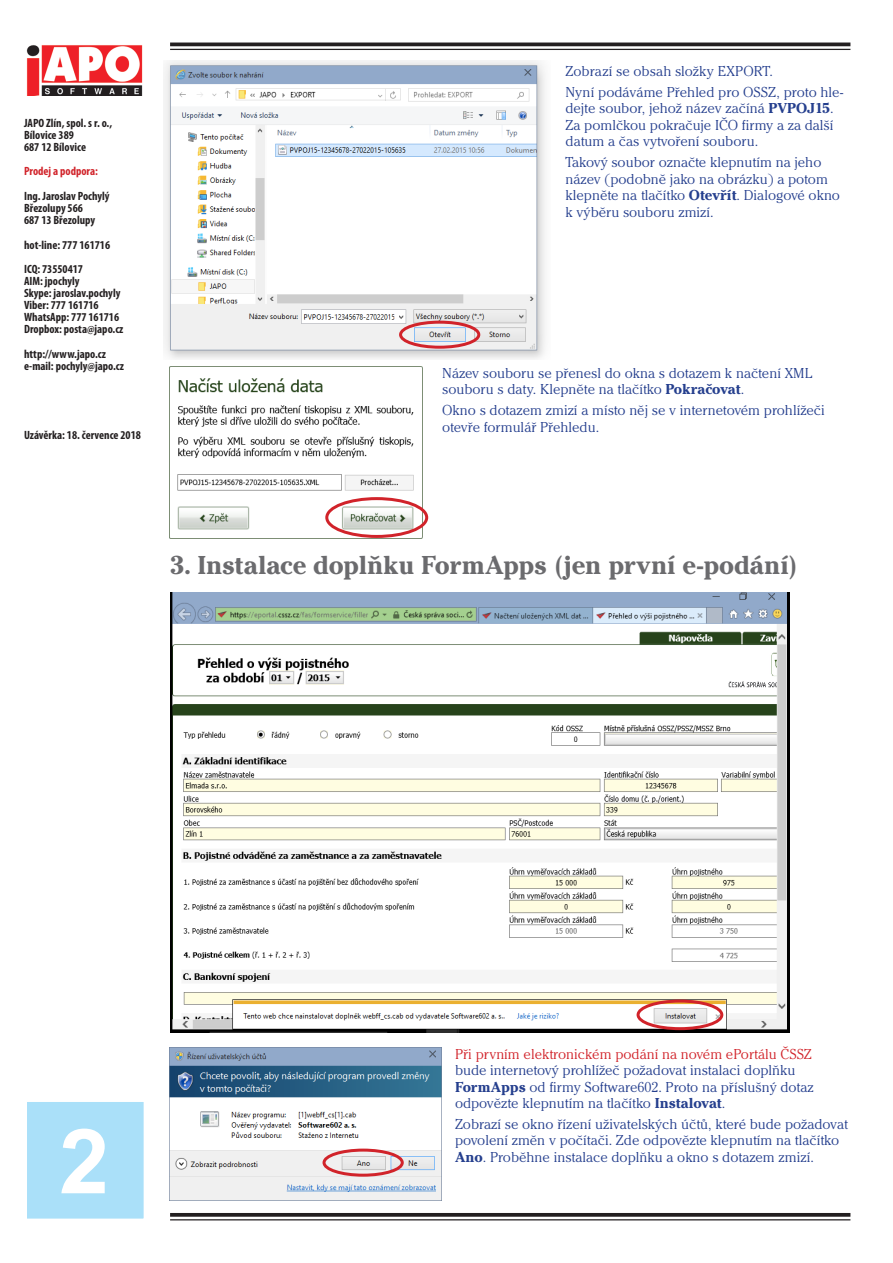
<style>
.page{position:relative;width:893px;height:1263px;background:#fff}
.page>*{position:absolute;margin:0;border:0;box-sizing:border-box;transform-origin:0 0}
.t1{font:700 90px "Arial";color:#fff}
.t2{font:700 27px "Cheltenham Itc TCE";letter-spacing:-.01em;color:#6b6b6e}
.t3{font:15px/16.5px "Cheltenham Itc TCE Ligh";color:#253f8e}
.t4{font:15px "Cheltenham Itc TCE Ligh";color:#d1232a}
.t5{font:700 condensed 12px/12px "Myriad Pro";color:#231f20}
.t6{font:700 condensed 12px "Myriad Pro";color:#d1232a}
.s1{font-family:"Cheltenham Itc TCE";font-weight:700}
</style>
<div class="page">
<img style="left:26px;top:45px;width:117px;height:51px">
<hr style="left:170px;top:43px;width:680px;height:3px;background:#231f20">
<hr style="left:170px;top:49px;width:680px;height:1px;background:#231f20">
<svg style="left:170px;top:1213px;width:680px;height:4px;fill:#231f20"></svg>
<hr style="left:170px;top:1219px;width:680px;height:1px;background:#231f20">
<div style="left:26px;top:1100px;width:119px;height:120px;background:#aae0f9;border:2px solid #fff"></div>
<img style="left:170px;top:593px;width:620px;height:439px">
<img style="left:163px;top:61px;width:382px;height:298px">
<img style="left:169px;top:366px;width:257px;height:173px">
<img style="left:170px;top:1048px;width:271px;height:152px">
<div style="left:399px;top:321px;width:81px;height:28px;border:3px solid #d1232a;border-radius:50%"></div>
<div style="left:325px;top:497px;width:103px;height:41px;border:3px solid #d1232a;border-radius:50%"></div>
<div style="left:637px;top:999px;width:86px;height:31px;border:3px solid #d1232a;border-radius:50%"></div>
<div style="left:323px;top:1148px;width:81px;height:29px;border:3px solid #d1232a;border-radius:50%"></div>
<p class="t5" style="left:24px;top:117px;width:90px">JAPO Zlín, spol. s r. o.,<br>Bílovice 389<br>687 12 Bílovice</p>
<p class="t6" style="left:24px;top:164px;width:75px">Prodej a podpora:</p>
<p class="t5" style="left:24px;top:190px;width:87px">Ing. Jaroslav Pochylý<br>Březolupy 566<br>687 13 Březolupy</p>
<p class="t5" style="left:24px;top:232px;width:88px;line-height:24.8px">hot-line: 777 161716<br>ICQ: 73550417</p>
<p class="t5" style="left:24px;top:275px;width:101px">AIM: jpochyly<br>Skype: jaroslav.pochyly<br>Viber: 777 161716<br>WhatsApp: 777 161716<br>Dropbox: posta@japo.cz</p>
<p class="t5" style="left:24px;top:348px;width:101px">http://www.japo.cz e-mail: pochyly@japo.cz</p>
<p class="t5" style="left:24px;top:428px;width:118px">Uzávěrka: 18. července 2018</p>
<p class="t3" style="left:566px;top:63px;width:209px">Zobrazí se obsah složky EXPORT.</p>
<p class="t3" style="left:566px;top:84px;width:279px">Nyní podáváme Přehled pro OSSZ, proto hle&shy;dejte soubor, jehož název začíná <span class="s1">PVPOJ15</span>.</p>
<p class="t3" style="left:566px;top:117px;width:269px">Za pomlčkou pokračuje IČO firmy a za další datum a čas vytvoření souboru.</p>
<p class="t3" style="left:566px;top:154px;width:276px">Takový soubor označte klepnutím na jeho název (podobně jako na obrázku) a potom klepněte na tlačítko <span class="s1">Otevřít</span>. Dialogové okno k výběru souboru zmizí.</p>
<p class="t3" style="left:442px;top:365px;width:371px">Název souboru se přenesl do okna s dotazem k načtení XML</p>
<p class="t3" style="left:442px;top:381px;width:303px">souboru s daty. Klepněte na tlačítko <span class="s1">Pokračovat</span>.</p>
<p class="t3" style="left:442px;top:402px;width:384px">Okno s dotazem zmizí a místo něj se v internetovém prohlížeči otevře formulář Přehledu.</p>
<p class="t2" style="left:170px;top:550px;width:629px">3. Instalace doplňku FormApps (jen první e-podání)</p>
<p class="t1" style="left:59px;top:1102px;width:52px">2</p>
<p class="t4" style="left:455px;top:1045px;width:358px">Při prvním elektronickém podání na novém ePortálu ČSSZ</p>
<p class="t3" style="left:455px;top:1062px;width:342px">bude internetový prohlížeč požadovat instalaci doplňku</p>
<p class="t3" style="left:455px;top:1078px;width:360px"><span class="s1">FormApps</span> od firmy Software602. Proto na příslušný dotaz odpovězte klepnutím na tlačítko <span class="s1">Instalovat</span>.</p>
<p class="t3" style="left:455px;top:1116px;width:394px">Zobrazí se okno řízení uživatelských účtů, které bude požadovat povolení změn v počítači. Zde odpovězte klepnutím na tlačítko<br><span class="s1">Ano</span>. Proběhne instalace doplňku a okno s dotazem zmizí.</p>
</div>
